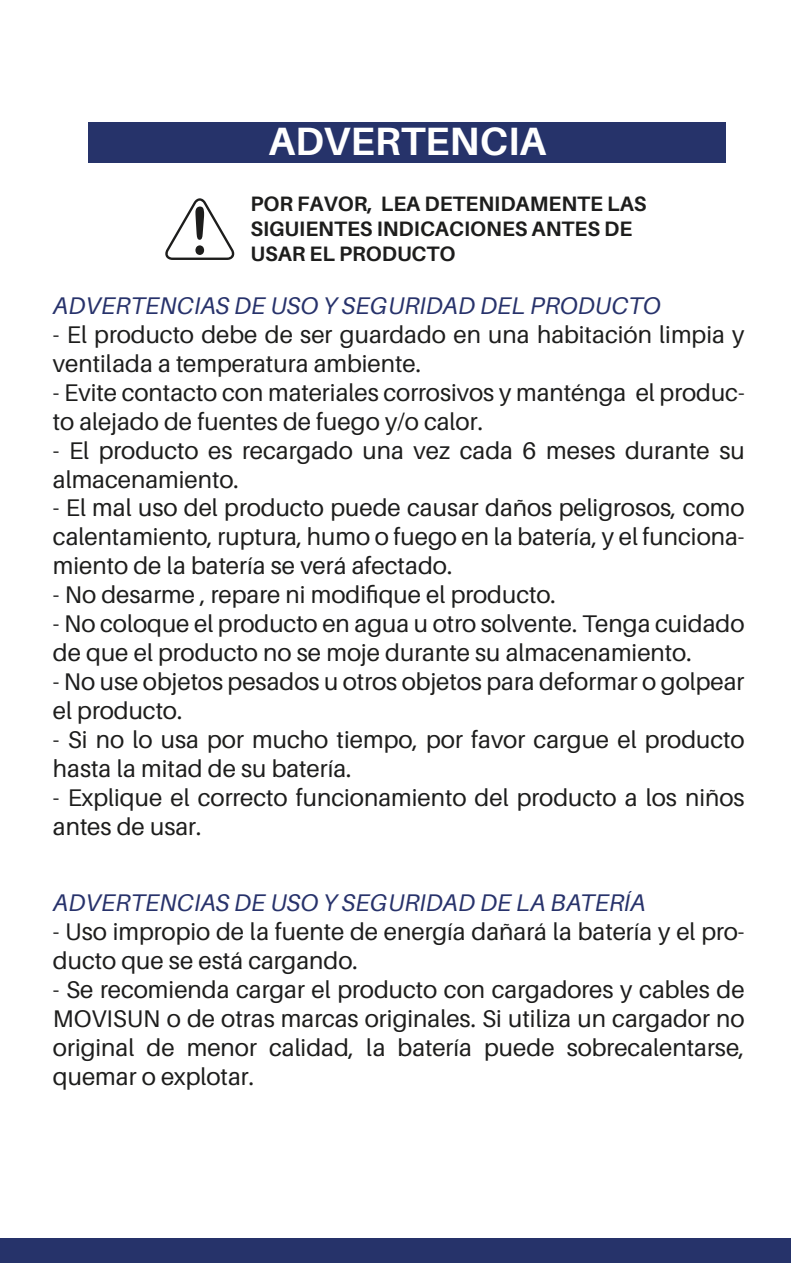
<style>
.page{position:relative;width:791px;height:1263px;background:#fff}
.page>*{position:absolute;margin:0;border:0;box-sizing:border-box;transform-origin:0 0}
.t1{font:700 39.45px "Aileron";color:#fff}
.t2{font:24.15px/29px "Aileron";color:#1d1d1c}
.t3{font:italic 24.15px "Aileron";color:#27326b}
.t4{font:700 20.85px/25px "Aileron";color:#1d1d1c}
</style>
<div class="page">
<div style="left:0;top:1239px;width:791px;height:24px;background:#26336a"></div>
<svg style="left:165px;top:198px;width:70px;height:62px"></svg>
<div style="left:89px;top:122px;width:637px;height:41px;background:#26336a"></div>
<h1 class="t1" style="left:269px;top:119px;width:279px">ADVERTENCIA</h1>
<p class="t4" style="left:250px;top:191px;width:398px">POR FAVOR, LEA DETENIDAMENTE LAS<br>SIGUIENTES INDICACIONES ANTES DE<br>USAR EL PRODUCTO</p>
<p class="t3" style="left:53px;top:292px;width:609px">ADVERTENCIAS DE USO Y SEGURIDAD DEL PRODUCTO</p>
<p class="t2" style="left:53px;top:320px;width:693px">- El producto debe de ser guardado en una habitación limpia y ventilada a temperatura ambiente.</p>
<p class="t2" style="left:53px;top:378px;width:693px">- Evite contacto con materiales corrosivos y manténga el produc&shy;to alejado de fuentes de fuego y/o calor.</p>
<p class="t2" style="left:53px;top:436px;width:693px">- El producto es recargado una vez cada 6 meses durante su almacenamiento.</p>
<p class="t2" style="left:53px;top:494px;width:693px;text-align:justify">- El mal uso del producto puede causar daños peligrosos, como calentamiento, ruptura, humo o fuego en la batería, y el funciona&shy;miento de la batería se verá afectado.</p>
<p class="t2" style="left:53px;top:581px;width:504px">- No desarme , repare ni modifique el producto.</p>
<p class="t2" style="left:53px;top:610px;width:693px">- No coloque el producto en agua u otro solvente. Tenga cuidado de que el producto no se moje durante su almacenamiento.</p>
<p class="t2" style="left:53px;top:667px;width:693px">- No use objetos pesados u otros objetos para deformar o golpear el producto.</p>
<p class="t2" style="left:53px;top:725px;width:693px">- Si no lo usa por mucho tiempo, por favor cargue el producto hasta la mitad de su batería.</p>
<p class="t2" style="left:53px;top:783px;width:693px">- Explique el correcto funcionamiento del producto a los niños antes de usar.</p>
<p class="t3" style="left:53px;top:890px;width:594px">ADVERTENCIAS DE USO Y SEGURIDAD DE LA BATERÍA</p>
<p class="t2" style="left:53px;top:918px;width:693px">- Uso impropio de la fuente de energía dañará la batería y el pro&shy;ducto que se está cargando.</p>
<p class="t2" style="left:53px;top:976px;width:694px;text-align:justify">- Se recomienda cargar el producto con cargadores y cables de MOVISUN o de otras marcas originales. Si utiliza un cargador no original de menor calidad, la batería puede sobrecalentarse, quemar o explotar.</p>
</div>
